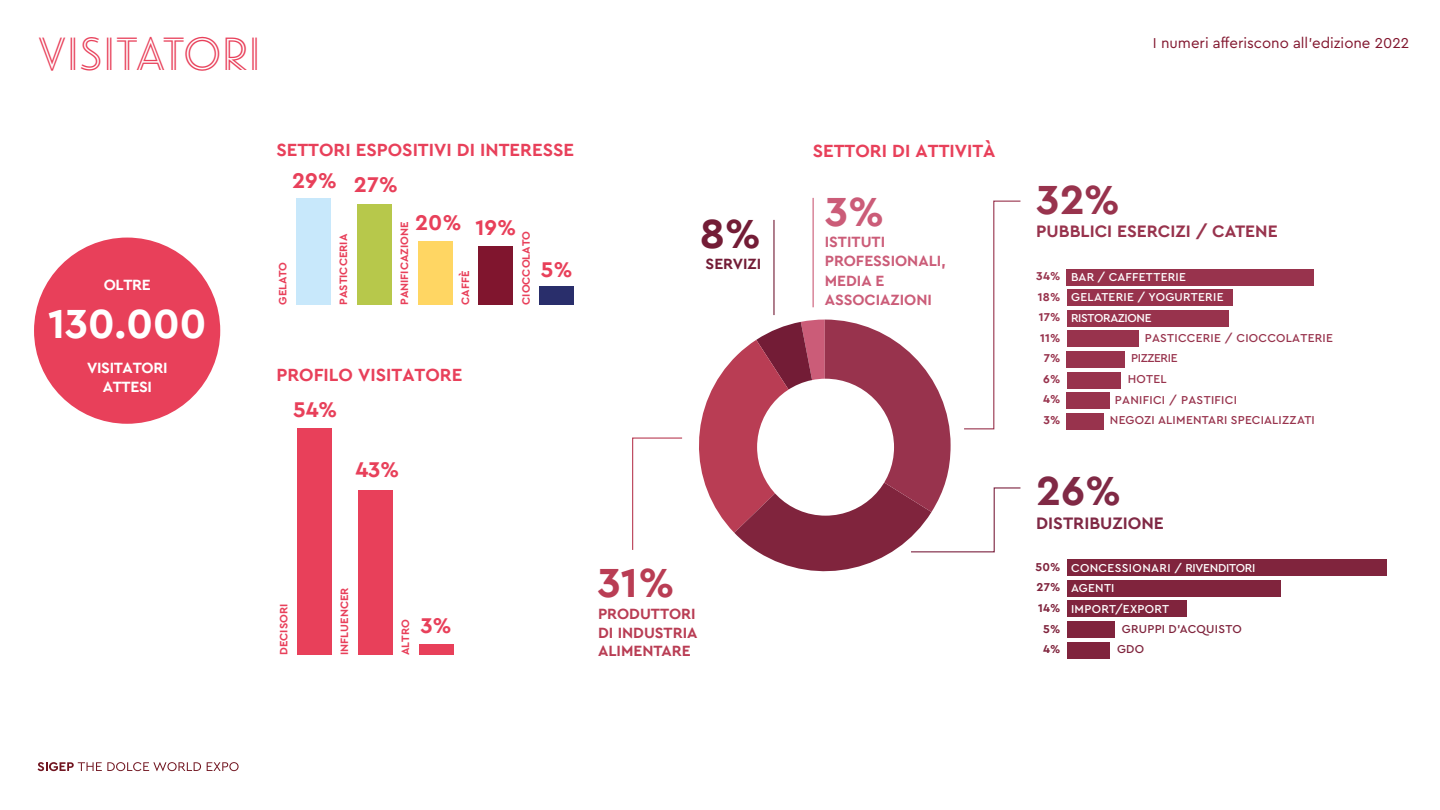
<style>
.page{position:relative;width:1440px;height:810px;background:#fff}
.page>*{position:absolute;margin:0;border:0;box-sizing:border-box;transform-origin:0 0}
.t1{font:45px "Landmark Inline";color:#e8405a}
.t2{font:700 42.75px "Cera Pro";letter-spacing:-.01em;color:#fff}
.t3{font:700 42.75px "Cera Pro";color:#98334d}
.t4{font:700 42.75px "Cera Pro";color:#802945}
.t5{font:700 42.75px "Cera Pro";color:#b93d54}
.t6{font:700 42.75px "Cera Pro";color:#cb5c78}
.t7{font:700 42.75px "Cera Pro";color:#731c36}
.t8{font:700 22.42px "Cera Pro";color:#e8405a}
.t9{font:700 18.52px "Cera Pro";color:#e8405a}
.t10{font:700 17.48px "Cera Pro";color:#98334d}
.t11{font:700 17.48px "Cera Pro";color:#802945}
.t12{font:700 15.6px/18.8px "Cera Pro";color:#cb5c78}
.t13{font:700 15.6px/18.8px "Cera Pro";color:#b93d54}
.t14{font:700 15.6px/18.8px "Cera Pro";letter-spacing:-.02em;color:#fff;text-align:center}
.t15{font:700 15.6px "Cera Pro";color:#731c36}
.t16{font:15px "Cera Pro";color:#81152d}
.t17{font:500 12px/20.4px "Cera Pro";letter-spacing:.02em;color:#fff}
.t18{font:500 12px "Cera Pro";letter-spacing:.02em;color:#98334d}
.t19{font:700 12px/20.6px "Cera Pro";letter-spacing:.02em;color:#98334d;text-align:right}
.t20{font:500 12px "Cera Pro";letter-spacing:.015em;color:#80243d}
.t21{font:700 12px/20.6px "Cera Pro";color:#80243d;text-align:right}
.t22{font:500 12px "Cera Pro";letter-spacing:-.03em;color:#98334d}
.t23{font:700 11.25px "Cera Pro";color:#e8405a}
</style>
<div class="page">
<hr style="left:813px;top:198px;width:1px;height:109px;background:#cb5c78">
<div style="left:1067px;top:290px;width:165px;height:16px;background:#98334d"></div>
<div style="left:1067px;top:310px;width:162px;height:17px;background:#98334d"></div>
<div style="left:1067px;top:331px;width:71px;height:16px;background:#98334d"></div>
<div style="left:1067px;top:351px;width:58px;height:17px;background:#98334d"></div>
<div style="left:1067px;top:372px;width:54px;height:16px;background:#98334d"></div>
<div style="left:1067px;top:392px;width:43px;height:17px;background:#98334d"></div>
<div style="left:1067px;top:413px;width:37px;height:16px;background:#98334d"></div>
<div style="left:1067px;top:560px;width:319px;height:16px;background:#80243d"></div>
<div style="left:1067px;top:580px;width:214px;height:17px;background:#80243d"></div>
<div style="left:1067px;top:621px;width:47px;height:17px;background:#80243d"></div>
<div style="left:1067px;top:601px;width:120px;height:16px;background:#80243d"></div>
<div style="left:1067px;top:269px;width:247px;height:16px;background:#98334d"></div>
<div style="left:296px;top:199px;width:35px;height:106px;background:#c8e8fb"></div>
<div style="left:357px;top:204px;width:34px;height:101px;background:#b7c84b"></div>
<div style="left:479px;top:246px;width:34px;height:59px;background:#80152e"></div>
<div style="left:418px;top:241px;width:34px;height:64px;background:#ffd663"></div>
<div style="left:540px;top:287px;width:34px;height:18px;background:#292e6b"></div>
<div style="left:297px;top:429px;width:35px;height:226px;background:#e8405a"></div>
<div style="left:358px;top:491px;width:34px;height:164px;background:#e8405a"></div>
<div style="left:419px;top:644px;width:34px;height:11px;background:#e8405a"></div>
<svg style="left:38px;top:762px;width:163px;height:9px"></svg>
<svg style="left:207px;top:762px;width:32px;height:9px"></svg>
<div style="left:34px;top:238px;width:186px;height:186px;background:#e8405a;border-radius:50%"></div>
<svg style="left:632px;top:200px;width:389px;height:372px"></svg>
<div style="left:1067px;top:642px;width:43px;height:16px;background:#80243d"></div>
<h1 class="t1" style="left:38px;top:24px;width:225px">VISITATORI</h1>
<h3 class="t14" style="left:104px;top:275px;width:49px">OLTRE</h3>
<h2 class="t2" style="left:48px;top:296px;width:160px">130.000</h2>
<h3 class="t14" style="left:87px;top:358px;width:82px">VISITATORI<br>ATTESI</h3>
<h3 class="t9" style="left:276px;top:137px;width:299px">SETTORI ESPOSITIVI DI INTERESSE</h3>
<h3 class="t8" style="left:292px;top:167px;width:107px">29% 27%</h3>
<p class="t23" style="left:275px;top:305px;width:44px;rotate:-90deg">GELATO</p>
<h3 class="t8" style="left:415px;top:210px;width:103px">20% 19%</h3>
<p class="t23" style="left:336px;top:305px;width:72px;rotate:-90deg">PASTICCERIA</p>
<p class="t23" style="left:397px;top:305px;width:84px;rotate:-90deg">PANIFICAZIONE</p>
<p class="t23" style="left:519px;top:305px;width:75px;rotate:-90deg">CIOCCOLATO</p>
<p class="t23" style="left:458px;top:305px;width:35px;rotate:-90deg">CAFFÈ</p>
<h3 class="t8" style="left:541px;top:255px;width:33px">5%</h3>
<h3 class="t9" style="left:276px;top:362px;width:188px">PROFILO VISITATORE</h3>
<h3 class="t8" style="left:293px;top:395px;width:46px">54%</h3>
<h3 class="t8" style="left:355px;top:455px;width:46px">43%</h3>
<h2 class="t7" style="left:700px;top:205px;width:63px">8%</h2>
<h3 class="t15" style="left:706px;top:254px;width:57px">SERVIZI</h3>
<p class="t23" style="left:276px;top:655px;width:53px;rotate:-90deg">DECISORI</p>
<p class="t23" style="left:337px;top:655px;width:69px;rotate:-90deg">INFLUENCER</p>
<p class="t23" style="left:398px;top:655px;width:37px;rotate:-90deg">ALTRO</p>
<h3 class="t8" style="left:420px;top:611px;width:33px">3%</h3>
<h2 class="t5" style="left:597px;top:554px;width:79px">31%</h2>
<h3 class="t13" style="left:598px;top:604px;width:101px">PRODUTTORI<br>DI INDUSTRIA<br>ALIMENTARE</h3>
<h3 class="t9" style="left:813px;top:139px;width:184px">SETTORI DI ATTIVITÀ</h3>
<h2 class="t6" style="left:825px;top:183px;width:61px">3%</h2>
<h3 class="t12" style="left:825px;top:232px;width:122px">ISTITUTI<br>PROFESSIONALI,</h3>
<h3 class="t12" style="left:825px;top:271px;width:109px">MEDIA E<br>ASSOCIAZIONI</h3>
<p class="t16" style="left:1153px;top:33px;width:258px">I numeri afferiscono all’edizione 2022</p>
<h2 class="t3" style="left:1036px;top:171px;width:85px">32%</h2>
<h3 class="t10" style="left:1036px;top:219px;width:243px">PUBBLICI ESERCIZI / CATENE</h3>
<p class="t19" style="left:1036px;top:265px;width:26px">34%<br>18%<br>17%<br>11%<br>7%</p>
<p class="t19" style="left:1043px;top:368px;width:19px;text-align:justify">6% 4% 3%</p>
<p class="t17" style="left:1071px;top:266px;width:116px">BAR / CAFFETTERIE</p>
<p class="t17" style="left:1071px;top:287px;width:154px">GELATERIE / YOGURTERIE<br>RISTORAZIONE</p>
<p class="t18" style="left:1145px;top:330px;width:190px">PASTICCERIE / CIOCCOLATERIE</p>
<p class="t22" style="left:1131px;top:350px;width:48px">PIZZERIE</p>
<p class="t18" style="left:1128px;top:371px;width:40px">HOTEL</p>
<p class="t18" style="left:1115px;top:392px;width:124px">PANIFICI / PASTIFICI</p>
<p class="t18" style="left:1110px;top:412px;width:206px">NEGOZI ALIMENTARI SPECIALIZZATI</p>
<h2 class="t4" style="left:1036px;top:462px;width:87px">26%</h2>
<h3 class="t11" style="left:1036px;top:511px;width:129px">DISTRIBUZIONE</h3>
<p class="t21" style="left:1035px;top:556px;width:27px">50%<br>27%<br>14%<br>5%</p>
<p class="t17" style="left:1071px;top:557px;width:186px">CONCESSIONARI / RIVENDITORI<br>AGENTI<br>IMPORT/EXPORT</p>
<p class="t20" style="left:1122px;top:621px;width:121px">GRUPPI D’ACQUISTO</p>
<p class="t21" style="left:1043px;top:638px;width:19px">4%</p>
<p class="t20" style="left:1117px;top:641px;width:28px">GDO</p>
</div>
